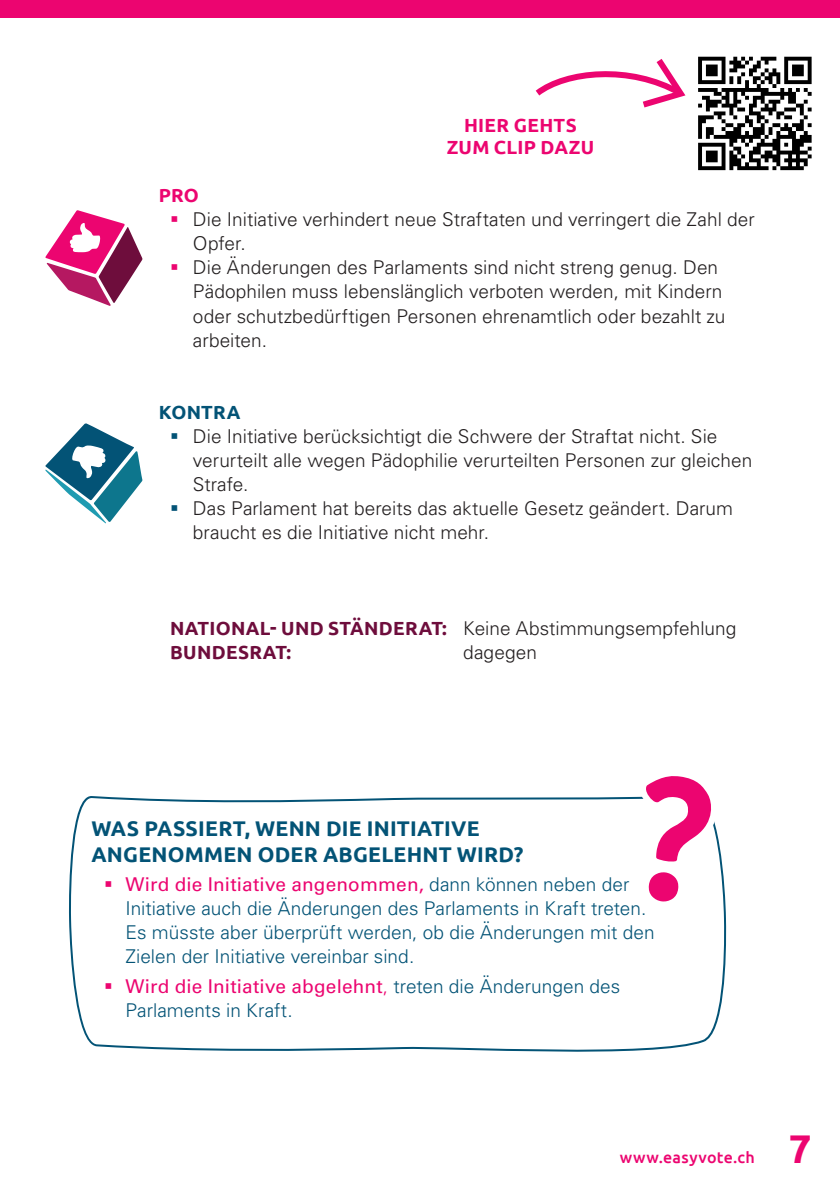
<style>
.page{position:relative;width:840px;height:1191px;background:#fff}
.page>*{position:absolute;margin:0;border:0;box-sizing:border-box;transform-origin:0 0}
.t1{font:700 40px "Ubuntu";color:#ec0570}
.t2{font:700 21.2px/25.4px "Ubuntu";letter-spacing:.01em;color:#035376}
.t3{font:300 19px/24px "Univers LT Std";color:#231f20}
.t4{font:300 19px/24px "Univers LT Std";color:#035376}
.t5{font:700 19px/22.8px "Ubuntu";letter-spacing:.015em;color:#ec0570;text-align:center}
.t6{font:700 19px "Ubuntu";letter-spacing:.015em;color:#6e0d3c}
.t7{font:700 19px "Ubuntu";letter-spacing:.01em;color:#035376}
.t8{font:500 16px "Ubuntu";letter-spacing:.02em;color:#ec0570}
.s1{color:#ec0570}
.s2{color:#035376}
.s3{font-family:"Ubuntu";font-weight:700;color:#6e0d3c}
.s4{font-weight:400;color:#ec0570}
</style>
<div class="page">
<div style="left:0;top:0;width:839px;height:18px;background:#ec0570"></div>
<svg style="left:698px;top:57px;width:113px;height:113px"></svg>
<svg style="left:45px;top:423px;width:97px;height:100px"></svg>
<svg style="left:45px;top:210px;width:97px;height:96px"></svg>
<svg style="left:69px;top:796px;width:658px;height:256px"></svg>
<svg style="left:637px;top:776px;width:86px;height:136px"></svg>
<svg style="left:535px;top:59px;width:151px;height:49px"></svg>
<p class="t5" style="left:446px;top:113px;width:149px">HIER GEHTS<br>ZUM CLIP DAZU</p>
<p class="t5" style="left:159px;top:184px;width:42px">PRO</p>
<p class="t3" style="left:193px;top:208px;width:563px;text-indent:-23px"><span class="s1">▪</span> Die Initiative verhindert neue Straftaten und verringert die Zahl der<br>Opfer.</p>
<p class="t3" style="left:193px;top:256px;width:534px;text-indent:-23px"><span class="s1">▪</span> Die Änderungen des Parlaments sind nicht streng genug. Den Pädophilen muss lebenslänglich verboten werden, mit Kindern oder schutzbedürftigen Personen ehrenamtlich oder bezahlt zu arbeiten.</p>
<p class="t7" style="left:159px;top:400px;width:83px">KONTRA</p>
<p class="t3" style="left:193px;top:424px;width:560px;text-indent:-23px"><span class="s2">▪</span> Die Initiative berücksichtigt die Schwere der Straftat nicht. Sie verurteilt alle wegen Pädophilie verurteilten Personen zur gleichen<br>Strafe.</p>
<p class="t3" style="left:193px;top:496px;width:541px;text-indent:-23px"><span class="s2">▪</span> Das Parlament hat bereits das aktuelle Gesetz geändert. Darum braucht es die Initiative nicht mehr.</p>
<p class="t3" style="left:170px;top:616px;width:567px"><span class="s3">NATIONAL- UND STÄNDERAT:</span> Keine Abstimmungsempfehlung</p>
<p class="t6" style="left:170px;top:640px;width:122px">BUNDESRAT:</p>
<p class="t3" style="left:463px;top:640px;width:75px">dagegen</p>
<p class="t2" style="left:91px;top:815px;width:433px">WAS PASSIERT, WENN DIE INITIATIVE<br>ANGENOMMEN ODER ABGELEHNT WIRD?</p>
<p class="t4" style="left:125px;top:872px;width:530px;text-indent:-21px"><span class="s1">▪</span> <span class="s4">Wird die Initiative angenommen,</span> dann können neben der Initiative auch die Änderungen des Parlaments in Kraft treten.<br>Es müsste aber überprüft werden, ob die Änderungen mit den Zielen der Initiative vereinbar sind.</p>
<p class="t4" style="left:125px;top:974px;width:496px;text-indent:-21px"><span class="s1">▪</span> <span class="s4">Wird die Initiative abgelehnt</span><span class="s1">,</span> treten die Änderungen des<br>Parlaments in Kraft.</p>
<p class="t8" style="left:619px;top:1147px;width:136px">www.easyvote.ch</p>
<h1 class="t1" style="left:788px;top:1124px;width:24px">7</h1>
</div>
